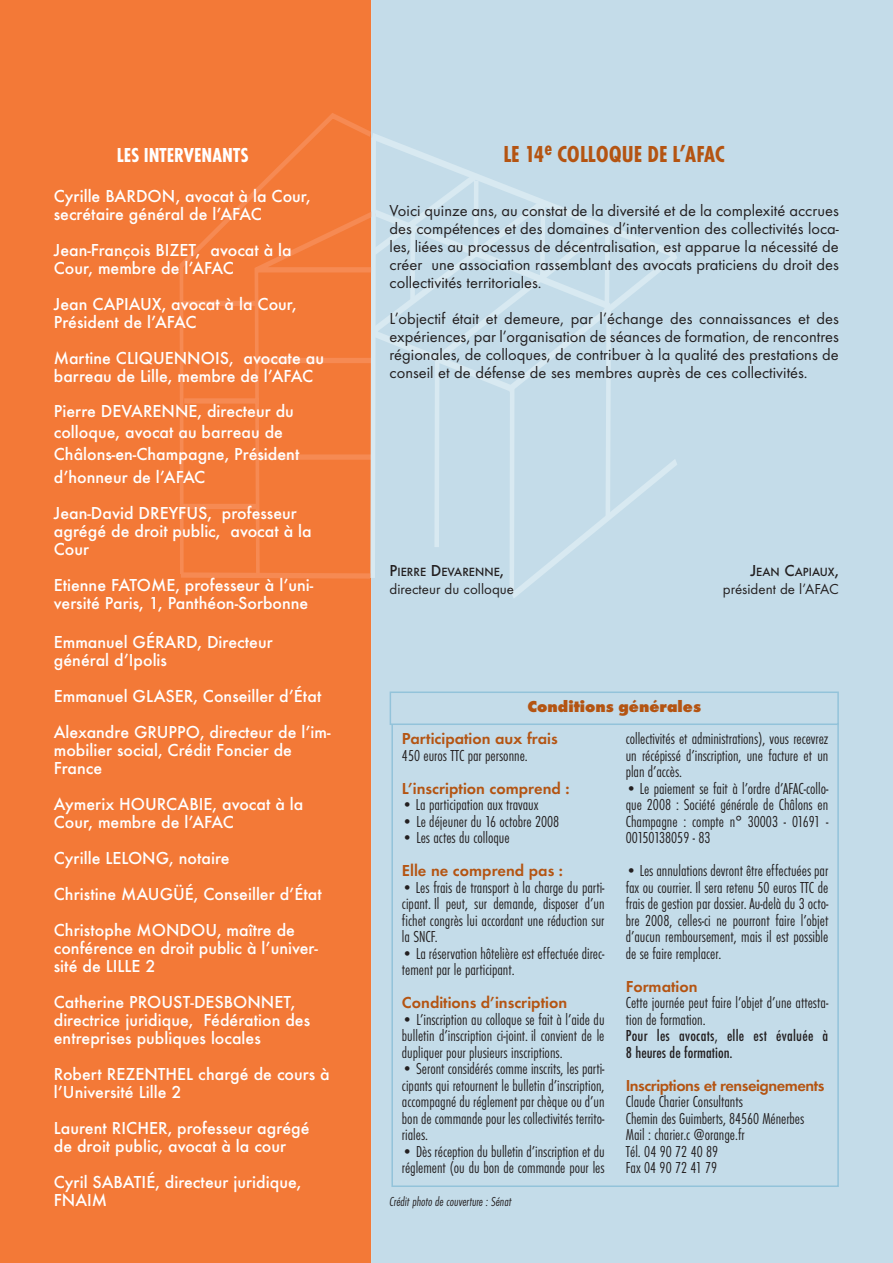
<style>
.page{position:relative;width:893px;height:1263px;background:#fff}
.page>*{position:absolute;margin:0;border:0;box-sizing:border-box;transform-origin:0 0}
.t1{font:700 condensed 24px "Futura T";color:#b45412}
.t2{font:700 condensed 21px "Futura T";color:#fff}
.t3{font:500 18px/18px "Futura T";color:#fff}
.t4{font:300 condensed 16.5px/16.5px "Futura T";color:#231f20;text-align:justify}
.t5{font:16.5px/18px "Futura T";color:#231f20;text-align:justify}
.t6{font:600 16.5px "Futura T";color:#b45412}
.t7{font:500 condensed 16.5px/16.5px "Futura T";letter-spacing:.015em;color:#231f20}
.t8{font:600 16.5px "Futura T";letter-spacing:-.03em;color:#b45412}
.t9{font:800 16.5px "Futura T";color:#b45412}
.t10{font:15px "Futura T";color:#231f20}
.t11{font:italic 300 condensed 13.5px "Futura T";color:#231f20}
.t12{font:500 12.3px "Futura T";color:#231f20}
.s1{font-size:16.5px}
</style>
<div class="page">
<div style="left:0;top:0;width:371px;height:1263px;background:#f37937"></div>
<div style="left:371px;top:0;width:522px;height:1263px;background:#c4dce9"></div>
<div style="left:176px;top:68px;width:199px;height:511px;background:#f37937"></div>
<svg style="left:180px;top:206px;width:188px;height:364px;background:#f37a38"></svg>
<div style="left:183px;top:504px;width:74px;height:5px;background:#f68a53"></div>
<div style="left:182px;top:301px;width:74px;height:5px;background:#f68a53"></div>
<div style="left:258px;top:358px;width:117px;height:5px;background:#f68a53"></div>
<hr style="left:255px;top:455px;width:117px;height:4px;background:#f68a53">
<svg style="left:368px;top:131px;width:314px;height:474px;background:#c6dbe7"></svg>
<svg style="left:177px;top:570px;width:197px;height:11px;background:#f38247"></svg>
<svg style="left:503px;top:225px;width:179px;height:301px;background:#c6dde9"></svg>
<div style="left:391px;top:723px;width:448px;height:464px;border:2px solid #93c3da"></div>
<div style="left:390px;top:692px;width:448px;height:32px;background:#c4dce9"></div>
<div style="left:390px;top:692px;width:449px;height:33px;border:2px solid #93c3da"></div>
<p class="t2" style="left:117px;top:147px;width:133px">LES INTERVENANTS</p>
<p class="t3" style="left:54px;top:189px;width:259px">Cyrille BARDON, avocat à la Cour, secrétaire général de l’AFAC</p>
<p class="t3" style="left:54px;top:243px;width:239px">Jean-François BIZET, avocat à la<br>Cour, membre de l’AFAC</p>
<p class="t3" style="left:54px;top:297px;width:245px">Jean CAPIAUX, avocat à la Cour,<br>Président de l’AFAC</p>
<p class="t3" style="left:54px;top:351px;width:272px">Martine CLIQUENNOIS, avocate au barreau de Lille, membre de l’AFAC</p>
<p class="t3" style="left:54px;top:401px;width:247px;line-height:21.9px">Pierre DEVARENNE, directeur du colloque, avocat au barreau de<br>Châlons-en-Champagne, Président d’honneur de l’AFAC</p>
<p class="t3" style="left:54px;top:505px;width:259px">Jean-David DREYFUS, professeur agrégé de droit public, avocat à la<br>Cour</p>
<p class="t3" style="left:54px;top:577px;width:261px">Etienne FATOME, professeur à l’uni&shy;versité Paris, 1, Panthéon-Sorbonne</p>
<p class="t3" style="left:54px;top:634px;width:220px">Emmanuel GÉRARD, Directeur général d’Ipolis</p>
<p class="t3" style="left:54px;top:679px;width:278px;line-height:36px">Emmanuel GLASER, Conseiller d’État<br>Alexandre GRUPPO, directeur de l’im-</p>
<p class="t3" style="left:54px;top:742px;width:240px">mobilier social, Crédit Foncier de<br>France</p>
<p class="t3" style="left:54px;top:796px;width:251px">Aymerix HOURCABIE, avocat à la<br>Cour, membre de l’AFAC</p>
<p class="t3" style="left:54px;top:841px;width:269px;line-height:36px">Cyrille LELONG, notaire<br>Christine MAUGÜÉ, Conseiller d’État<br>Christophe MONDOU, maître de</p>
<p class="t3" style="left:54px;top:940px;width:266px">conférence en droit public à l’univer&shy;sité de LILLE 2</p>
<p class="t3" style="left:54px;top:994px;width:258px">Catherine PROUST-DESBONNET, directrice juridique, Fédération des entreprises publiques locales</p>
<p class="t3" style="left:54px;top:1066px;width:277px">Robert REZENTHEL chargé de cours à l’Université Lille 2</p>
<p class="t3" style="left:54px;top:1120px;width:257px">Laurent RICHER, professeur agrégé de droit public, avocat à la cour</p>
<p class="t3" style="left:54px;top:1174px;width:249px">Cyril SABATIÉ, directeur juridique,<br>FNAIM</p>
<h1 class="t1" style="left:503px;top:145px;width:223px">LE 14<sup>e</sup> COLLOQUE DE L’AFAC</h1>
<p class="t5" style="left:390px;top:203px;width:451px">Voici quinze ans, au constat de la diversité et de la complexité accrues des compétences et des domaines d’intervention des collectivités loca&shy;les, liées au processus de décentralisation, est apparue la nécessité de créer une association rassemblant des avocats praticiens du droit des collectivités territoriales.</p>
<p class="t5" style="left:390px;top:311px;width:451px">L’objectif était et demeure, par l’échange des connaissances et des expériences, par l’organisation de séances de formation, de rencontres régionales, de colloques, de contribuer à la qualité des prestations de conseil et de défense de ses membres auprès de ces collectivités.</p>
<p class="t12" style="left:390px;top:567px;width:116px"><span class="s1">P</span>IERRE <span class="s1">D</span>EVARENNE<span class="s1">,</span></p>
<p class="t10" style="left:390px;top:583px;width:126px">directeur du colloque</p>
<p class="t12" style="left:750px;top:567px;width:90px"><span class="s1">J</span>EAN <span class="s1">C</span>APIAUX<span class="s1">,</span></p>
<p class="t10" style="left:723px;top:583px;width:117px">président de l’AFAC</p>
<p class="t9" style="left:527px;top:700px;width:175px">Conditions générales</p>
<p class="t6" style="left:402px;top:732px;width:157px">Participation aux frais</p>
<p class="t4" style="left:402px;top:748px;width:127px">450 euros TTC par personne.</p>
<p class="t6" style="left:402px;top:781px;width:169px">L’inscription comprend :</p>
<p class="t4" style="left:402px;top:797px;width:138px">• La participation aux travaux</p>
<p class="t4" style="left:402px;top:814px;width:159px">• Le déjeuner du 16 octobre 2008</p>
<p class="t4" style="left:402px;top:830px;width:109px">• Les actes du colloque</p>
<p class="t6" style="left:402px;top:864px;width:163px">Elle ne comprend pas :</p>
<p class="t4" style="left:402px;top:880px;width:204px">• Les frais de transport à la charge du parti&shy;cipant. Il peut, sur demande, disposer d’un fichet congrès lui accordant une réduction sur la SNCF.</p>
<p class="t4" style="left:402px;top:946px;width:204px">• La réservation hôtelière est effectuée direc&shy;tement par le participant.</p>
<p class="t6" style="left:402px;top:996px;width:167px">Conditions d’inscription</p>
<p class="t4" style="left:402px;top:1012px;width:204px">• L’inscription au colloque se fait à l’aide du bulletin d’inscription ci-joint. il convient de le dupliquer pour plusieurs inscriptions.</p>
<p class="t4" style="left:402px;top:1061px;width:204px">• Seront considérés comme inscrits, les parti&shy;cipants qui retournent le bulletin d’inscription, accompagné du réglement par chèque ou d’un bon de commande pour les collectivités territo&shy;riales.</p>
<p class="t4" style="left:402px;top:1144px;width:204px">• Dès réception du bulletin d’inscription et du réglement (ou du bon de commande pour les</p>
<p class="t11" style="left:390px;top:1196px;width:123px">Crédit photo de couverture : Sénat</p>
<p class="t4" style="left:626px;top:731px;width:204px">collectivités et administrations), vous recevrez un récépissé d’inscription, une facture et un plan d’accès.</p>
<p class="t4" style="left:626px;top:781px;width:204px">• Le paiement se fait à l’ordre d’AFAC-collo&shy;que 2008 : Société générale de Châlons en Champagne : compte n° 30003 - 01691 - 00150138059 - 83</p>
<p class="t4" style="left:626px;top:863px;width:204px">• Les annulations devront être effectuées par fax ou courrier. Il sera retenu 50 euros TTC de frais de gestion par dossier. Au-delà du 3 octo&shy;bre 2008, celles-ci ne pourront faire l’objet d’aucun remboursement, mais il est possible de se faire remplacer.</p>
<p class="t6" style="left:626px;top:979px;width:73px">Formation</p>
<p class="t4" style="left:626px;top:995px;width:204px">Cette journée peut faire l’objet d’une attesta&shy;tion de formation.</p>
<p class="t7" style="left:626px;top:1028px;width:204px">Pour les avocats, elle est évaluée à<br>8 heures de formation.</p>
<p class="t8" style="left:626px;top:1078px;width:200px">Inscriptions et renseignements</p>
<p class="t4" style="left:626px;top:1094px;width:180px;text-align:left">Claude Charier Consultants<br>Chemin des Guimberts, 84560 Ménerbes<br>Mail : charier.c @orange.fr<br>Tél. 04 90 72 40 89<br>Fax 04 90 72 41 79</p>
</div>
